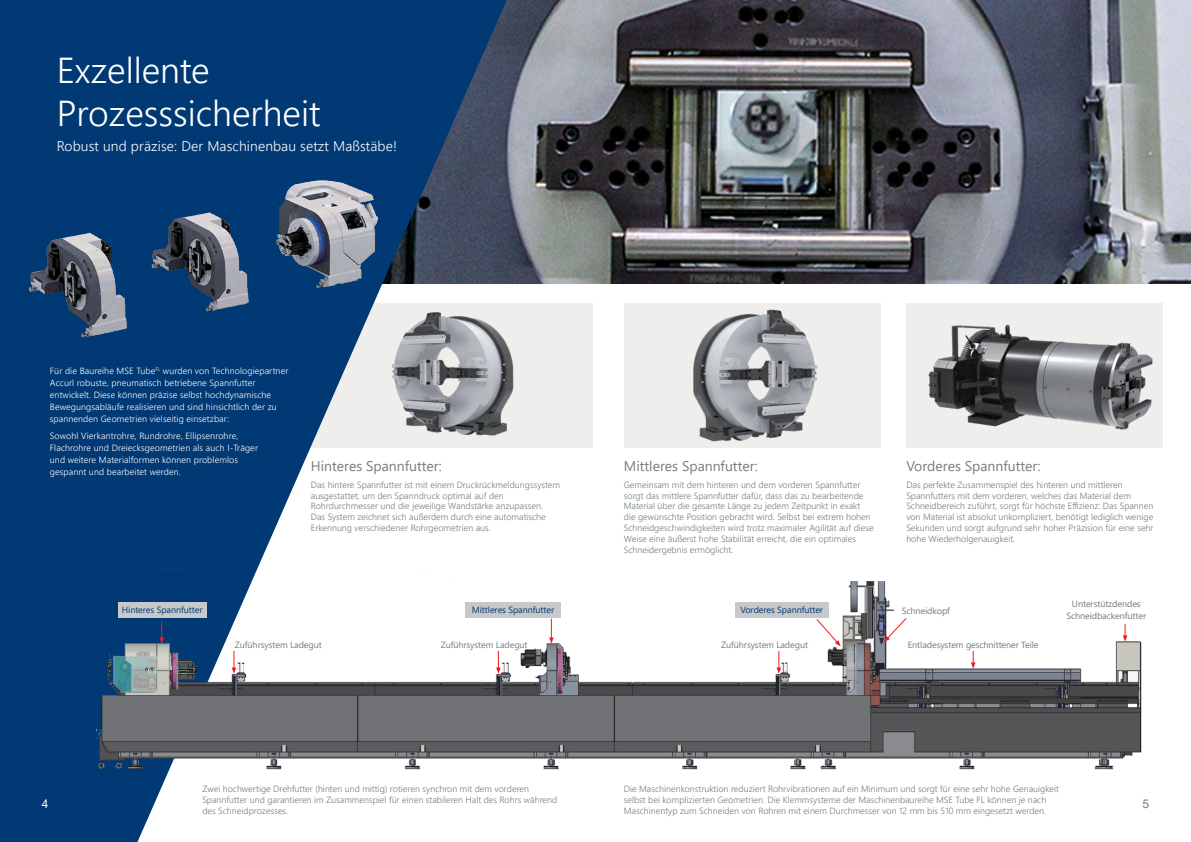
<style>
.page{position:relative;width:1191px;height:842px;background:#fff}
.page>*{position:absolute;margin:0;border:0;box-sizing:border-box;transform-origin:0 0}
.t1{font:300 36px/43.2px "Segoe UI";color:#fff}
.t2{font:14px "Segoe UI";color:#737c7e}
.t3{font:300 14px "Segoe UI";letter-spacing:.01em;color:#fff}
.t4{font:12px "Arial";color:#fff}
.t5{font:12px "Arial";color:#737c7e}
.t6{font:300 9px/10.8px "Segoe UI";color:#737c7e}
.t7{font:300 9px/12px "Segoe UI";letter-spacing:.01em;color:#fff}
.t8{font:9px/12px "Segoe UI";letter-spacing:-.01em;color:#737c7e;text-align:center}
.t9{font:9px "Segoe UI";letter-spacing:-.01em;color:#003974}
</style>
<div class="page">
<div style="left:309px;top:303px;width:283px;height:145px;background:#efeeed"></div>
<img style="left:507px;top:345px;width:7px;height:57px">
<img style="left:507px;top:0;width:684px;height:283px">
<svg style="left:0;top:0;width:507px;height:842px;fill:#003974"></svg>
<img style="left:14px;top:181px;width:380px;height:159px">
<div style="left:624px;top:303px;width:256px;height:145px;background:#efeeed"></div>
<img style="left:693px;top:309px;width:125px;height:133px">
<img style="left:906px;top:303px;width:256px;height:145px">
<img style="left:95px;top:564px;width:1047px;height:211px">
<div style="left:118px;top:602px;width:89px;height:15px;background:#c7c8ca"></div>
<div style="left:465px;top:602px;width:95px;height:15px;background:#c7c8ca"></div>
<div style="left:735px;top:602px;width:93px;height:15px;background:#c7c8ca"></div>
<svg style="left:232px;top:651px;width:4px;height:23px"></svg>
<svg style="left:496px;top:651px;width:5px;height:23px"></svg>
<svg style="left:776px;top:651px;width:5px;height:23px"></svg>
<svg style="left:971px;top:651px;width:4px;height:18px"></svg>
<svg style="left:1122px;top:624px;width:5px;height:18px"></svg>
<svg style="left:159px;top:621px;width:5px;height:23px"></svg>
<svg style="left:549px;top:619px;width:4px;height:25px"></svg>
<svg style="left:815px;top:618px;width:25px;height:28px"></svg>
<svg style="left:884px;top:617px;width:23px;height:25px"></svg>
<h1 class="t1" style="left:57px;top:45px;width:265px">Exzellente<br>Prozesssicherheit</h1>
<h2 class="t3" style="left:57px;top:133px;width:342px">Robust und präzise: Der Maschinenbau setzt Maßstäbe!</h2>
<p class="t7" style="left:50px;top:364px;width:240px">Für die Baureihe MSE Tube<sup>FL</sup> wurden von Technologiepartner Accurl robuste, pneumatisch betriebene Spannfutter entwickelt. Diese können präzise selbst hochdynamische Bewegungsabläufe realisieren und sind hinsichtlich der zu spannenden Geometrien vielseitig einsetzbar:</p>
<p class="t7" style="left:50px;top:429px;width:210px">Sowohl Vierkantrohre, Rundrohre, Ellipsenrohre, Flachrohre und Dreiecksgeometrien als auch I-Träger und weitere Materialformen können problemlos gespannt und bearbeitet werden.</p>
<h2 class="t2" style="left:311px;top:453px;width:132px">Hinteres Spannfutter:</h2>
<p class="t6" style="left:311px;top:478px;width:251px">Das hintere Spannfutter ist mit einem Druckrückmeldungssystem ausgestattet, um den Spanndruck optimal auf den Rohrdurchmesser und die jeweilige Wandstärke anzupassen.<br>Das System zeichnet sich außerdem durch eine automatische Erkennung verschiedener Rohrgeometrien aus.</p>
<h2 class="t2" style="left:624px;top:453px;width:135px">Mittleres Spannfutter:</h2>
<p class="t6" style="left:624px;top:478px;width:251px">Gemeinsam mit dem hinteren und dem vorderen Spannfutter sorgt das mittlere Spannfutter dafür, dass das zu bearbeitende Material über die gesamte Länge zu jedem Zeitpunkt in exakt die gewünschte Position gebracht wird. Selbst bei extrem hohen Schneidgeschwindigkeiten wird trotz maximaler Agilität auf diese Weise eine äußerst hohe Stabilität erreicht, die ein optimales Schneidergebnis ermöglicht.</p>
<h2 class="t2" style="left:906px;top:453px;width:136px">Vorderes Spannfutter:</h2>
<p class="t6" style="left:906px;top:478px;width:249px">Das perfekte Zusammenspiel des hinteren und mittleren Spannfutters mit dem vorderen, welches das Material dem Schneidbereich zuführt, sorgt für höchste Effizienz: Das Spannen von Material ist absolut unkompliziert, benötigt lediglich wenige Sekunden und sorgt aufgrund sehr hoher Präzision für eine sehr hohe Wiederholgenauigkeit.</p>
<p class="t9" style="left:122px;top:601px;width:82px">Hinteres Spannfutter</p>
<p class="t9" style="left:472px;top:601px;width:84px">Mittleres Spannfutter</p>
<p class="t9" style="left:740px;top:601px;width:84px">Vorderes Spannfutter</p>
<p class="t8" style="left:235px;top:638px;width:88px">Zuführsystem Ladegut</p>
<p class="t8" style="left:441px;top:638px;width:88px">Zuführsystem Ladegut</p>
<p class="t8" style="left:721px;top:638px;width:88px">Zuführsystem Ladegut</p>
<p class="t8" style="left:907px;top:638px;width:132px">Entladesystem geschnittener Teile</p>
<p class="t8" style="left:901px;top:604px;width:50px">Schneidkopf</p>
<p class="t8" style="left:1066px;top:597px;width:81px">Unterstützdendes<br>Schneidbackenfutter</p>
<p class="t6" style="left:202px;top:782px;width:356px">Zwei hochwertige Drehfutter (hinten und mittig) rotieren synchron mit dem vorderen<br>Spannfutter und garantieren im Zusammenspiel für einen stabileren Halt des Rohrs während des Schneidprozesses.</p>
<p class="t6" style="left:624px;top:782px;width:436px">Die Maschinenkonstruktion reduziert Rohrvibrationen auf ein Minimum und sorgt für eine sehr hohe Genauigkeit selbst bei komplizierten Geometrien. Die Klemmsysteme der Maschinenbaureihe MSE Tube FL können je nach<br>Maschinentyp zum Schneiden von Rohren mit einem Durchmesser von 12 mm bis 510 mm eingesetzt werden.</p>
<h3 class="t4" style="left:42px;top:796px;width:8px">4</h3>
<h3 class="t5" style="left:1142px;top:796px;width:8px">5</h3>
</div>
